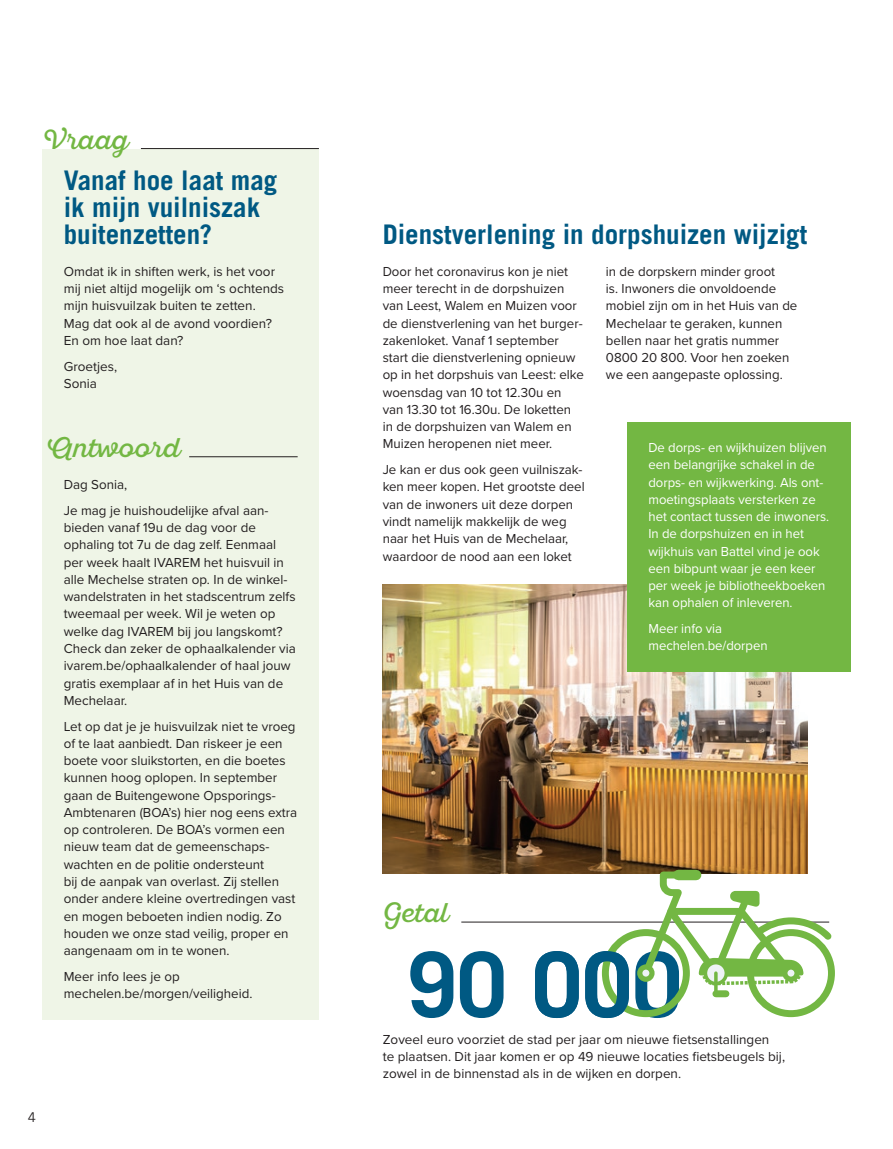
<style>
.page{position:relative;width:893px;height:1149px;background:#fff}
.page>*{position:absolute;margin:0;border:0;box-sizing:border-box;transform-origin:0 0}
.t1{font:700 27px/27px "Trade Gothic LT Std";color:#005983}
.t2{font:27px "Sant Elia Script";color:#73b743}
.t3{font:13.5px/17.2px "Proxima Nova";color:#231f20}
.t4{font:13.5px/17.2px "Proxima Nova";letter-spacing:-.005em;color:#fff}
.t5{font:13.5px "Trade Gothic LT Std";color:#231f20}
</style>
<div class="page">
<div style="left:43px;top:149px;width:276px;height:869px;background:#eff5e7"></div>
<hr style="left:141px;top:148px;width:178px;height:1px;background:#231f20">
<hr style="left:189px;top:456px;width:109px;height:1px;background:#231f20">
<img style="left:383px;top:584px;width:425px;height:289px">
<div style="left:627px;top:421px;width:223px;height:250px;background:#73b743"></div>
<svg style="left:410px;top:867px;width:425px;height:150px"></svg>
<h1 class="t2" style="left:43px;top:124px;width:87px">Vraag</h1>
<h1 class="t1" style="left:64px;top:166px;width:215px">Vanaf hoe laat mag ik mijn vuilniszak buitenzetten?</h1>
<p class="t3" style="left:64px;top:262px;width:222px">Omdat ik in shiften werk, is het voor mij niet altijd mogelijk om ‘s ochtends mijn huisvuilzak buiten te zetten.<br>Mag dat ook al de avond voordien?<br>En om hoe laat dan?</p>
<p class="t3" style="left:64px;top:357px;width:55px">Groetjes,<br>Sonia</p>
<h1 class="t2" style="left:46px;top:432px;width:136px">Antwoord</h1>
<p class="t3" style="left:64px;top:471px;width:206px;line-height:25.8px">Dag Sonia,<br>Je mag je huishoudelijke afval aan-</p>
<p class="t3" style="left:64px;top:518px;width:234px">bieden vanaf 19u de dag voor de ophaling tot 7u de dag zelf. Eenmaal per week haalt IVAREM het huisvuil in alle Mechelse straten op. In de winkel&shy;wandel straten in het stadscentrum zelfs tweemaal per week. Wil je weten op welke dag IVAREM bij jou langskomt?<br>Check dan zeker de ophaalkalender via ivarem.be/ophaalkalender of haal jouw gratis exemplaar af in het Huis van de Mechelaar.</p>
<p class="t3" style="left:64px;top:716px;width:235px">Let op dat je je huisvuilzak niet te vroeg of te laat aanbiedt. Dan riskeer je een boete voor sluikstorten, en die boetes kunnen hoog oplopen. In september gaan de Buitengewone Opsporings-Ambtenaren (BOA’s) hier nog eens extra op controleren. De BOA’s vormen een nieuw team dat de gemeenschaps&shy;wachten en de politie ondersteunt<br>bij de aanpak van overlast. Zij stellen onder andere kleine over tredingen vast en mogen beboeten indien nodig. Zo houden we onze stad veilig, proper en aangenaam om in te wonen.</p>
<p class="t3" style="left:64px;top:966px;width:190px">Meer info lees je op mechelen.be/morgen/veiligheid.</p>
<p class="t5" style="left:28px;top:1108px;width:10px">4</p>
<h1 class="t1" style="left:383px;top:220px;width:426px">Dienstverlening in dorpshuizen wijzigt</h1>
<p class="t3" style="left:383px;top:262px;width:203px">Door het coronavirus kon je niet meer terecht in de dorpshuizen van Leest, Walem en Muizen voor de dienstverlening van het burger&shy;zakenloket. Vanaf 1 september start die dienstverlening opnieuw op in het dorpshuis van Leest: elke woensdag van 10 tot 12.30u en van 13.30 tot 16.30u. De loketten in de dorpshuizen van Walem en<br>Muizen heropenen niet meer.</p>
<p class="t3" style="left:383px;top:460px;width:203px">Je kan er dus ook geen vuilniszak&shy;ken meer kopen. Het grootste deel van de inwoners uit deze dorpen vindt namelijk makkelijk de weg naar het Huis van de Mechelaar, waardoor de nood aan een loket</p>
<p class="t3" style="left:606px;top:262px;width:193px">in de dorpskern minder groot<br>is. Inwoners die onvoldoende mobiel zijn om in het Huis van de<br>Mechelaar te geraken, kunnen bellen naar het gratis nummer<br>0800 20 800. Voor hen zoeken we een aangepaste oplossing.</p>
<p class="t4" style="left:648px;top:438px;width:182px">De dorps- en wijkhuizen blijven een belangrijke schakel in de dorps- en wijkwerking. Als ont&shy;moetingsplaats versterken ze het contact tussen de inwoners.<br>In de dorpshuizen en in het wijkhuis van Battel vind je ook een bibpunt waar je een keer per week je bibliotheekboeken kan ophalen of inleveren.</p>
<p class="t4" style="left:648px;top:619px;width:121px">Meer info via mechelen.be/dorpen</p>
<h1 class="t2" style="left:383px;top:897px;width:67px">Getal</h1>
<p class="t3" style="left:383px;top:1029px;width:404px">Zoveel euro voorziet de stad per jaar om nieuwe fietsenstallingen<br>te plaatsen. Dit jaar komen er op 49 nieuwe locaties fiets beugels bij, zowel in de binnenstad als in de wijken en dorpen.</p>
</div>
